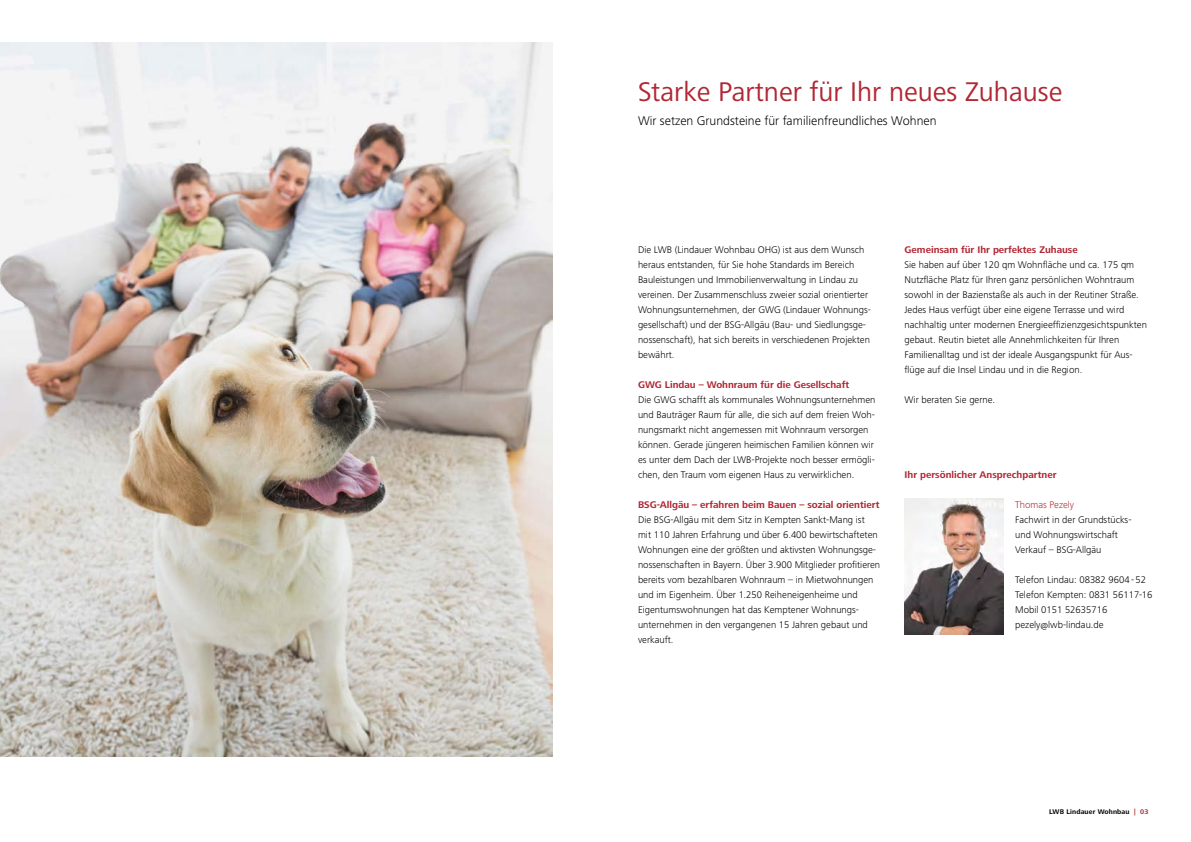
<style>
.page{position:relative;width:1191px;height:842px;background:#fff}
.page>*{position:absolute;margin:0;border:0;box-sizing:border-box;transform-origin:0 0}
.t1{font:28px "Frutiger Next LT";color:#b12733}
.t2{font:300 13px "Frutiger Next LT";color:#000}
.t3{font:300 10px/15px "Frutiger Next LT";color:#000}
.t4{font:700 10px "Frutiger Next LT";color:#b12733}
.t5{font:300 10px "Frutiger Next LT";color:#b12733}
.t6{font:700 7px "Frutiger Next LT";letter-spacing:.015em;color:#000}
.s1{color:#b12733}
</style>
<div class="page">
<img style="left:904px;top:498px;width:99px;height:137px">
<img style="left:0;top:43px;width:553px;height:714px">
<h1 class="t1" style="left:638px;top:76px;width:426px">Starke Partner für Ihr neues Zuhause</h1>
<h2 class="t2" style="left:638px;top:113px;width:300px">Wir setzen Grundsteine für familienfreundliches Wohnen</h2>
<p class="t3" style="left:638px;top:242px;width:234px">Die LWB (Lindauer Wohnbau OHG) ist aus dem Wunsch heraus entstanden, für Sie hohe Standards im Bereich Bauleistungen und Immobilienverwaltung in Lindau zu vereinen. Der Zusammenschluss zweier sozial orientierter Wohnungsunternehmen, der GWG (Lindauer Wohnungs&shy;gesellschaft) und der BSG-Allgäu (Bau- und Siedlungsge&shy;nossenschaft), hat sich bereits in verschiedenen Projekten bewährt.</p>
<p class="t4" style="left:638px;top:379px;width:213px">GWG Lindau – Wohnraum für die Gesellschaft</p>
<p class="t3" style="left:638px;top:392px;width:239px">Die GWG schafft als kommunales Wohnungsunternehmen und Bauträger Raum für alle, die sich auf dem freien Woh&shy;nungsmarkt nicht angemessen mit Wohnraum versorgen können. Gerade jüngeren heimischen Familien können wir es unter dem Dach der LWB-Projekte noch besser ermögli&shy;chen, den Traum vom eigenen Haus zu verwirklichen.</p>
<p class="t4" style="left:638px;top:499px;width:243px">BSG-Allgäu – erfahren beim Bauen – sozial orientiert</p>
<p class="t3" style="left:638px;top:512px;width:244px">Die BSG-Allgäu mit dem Sitz in Kempten Sankt-Mang ist mit 110 Jahren Erfahrung und über 6.400 bewirtschafteten Wohnungen eine der größten und aktivsten Wohnungsge&shy;nossenschaften in Bayern. Über 3.900 Mitglieder profitieren bereits vom bezahlbaren Wohnraum – in Mietwohnungen und im Eigenheim. Über 1.250 Reiheneigenheime und Eigentumswohnungen hat das Kemptener Wohnungs&shy;unternehmen in den vergangenen 15 Jahren gebaut und verkauft.</p>
<p class="t4" style="left:904px;top:244px;width:175px">Gemeinsam für Ihr perfektes Zuhause</p>
<p class="t3" style="left:904px;top:257px;width:244px">Sie haben auf über 120 qm Wohnfläche und ca. 175 qm Nutzfläche Platz für Ihren ganz persönlichen Wohntraum sowohl in der Bazienstaße als auch in der Reutiner Straße.<br>Jedes Haus verfügt über eine eigene Terrasse und wird nachhaltig unter modernen Energieeffizienzgesichtspunkten gebaut. Reutin bietet alle Annehmlichkeiten für Ihren Familienalltag und ist der ideale Ausgangspunkt für Aus&shy;flüge auf die Insel Lindau und in die Region.</p>
<p class="t3" style="left:904px;top:392px;width:92px">Wir beraten Sie gerne.</p>
<p class="t4" style="left:904px;top:469px;width:153px">Ihr persönlicher Ansprechpartner</p>
<p class="t5" style="left:1015px;top:499px;width:61px">Thomas Pezely</p>
<p class="t3" style="left:1015px;top:512px;width:118px">Fachwirt in der Grundstücks&shy;und Wohnungswirtschaft<br>Verkauf – BSG-Allgäu</p>
<p class="t3" style="left:1015px;top:572px;width:139px">Telefon Lindau: 08382 9604-52<br>Telefon Kempten: 0831 56117-16<br>Mobil 0151 52635716 pezely@lwb-lindau.de</p>
<p class="t6" style="left:1049px;top:807px;width:101px">LWB Lindauer Wohnbau <span class="s1">| 03</span></p>
</div>
